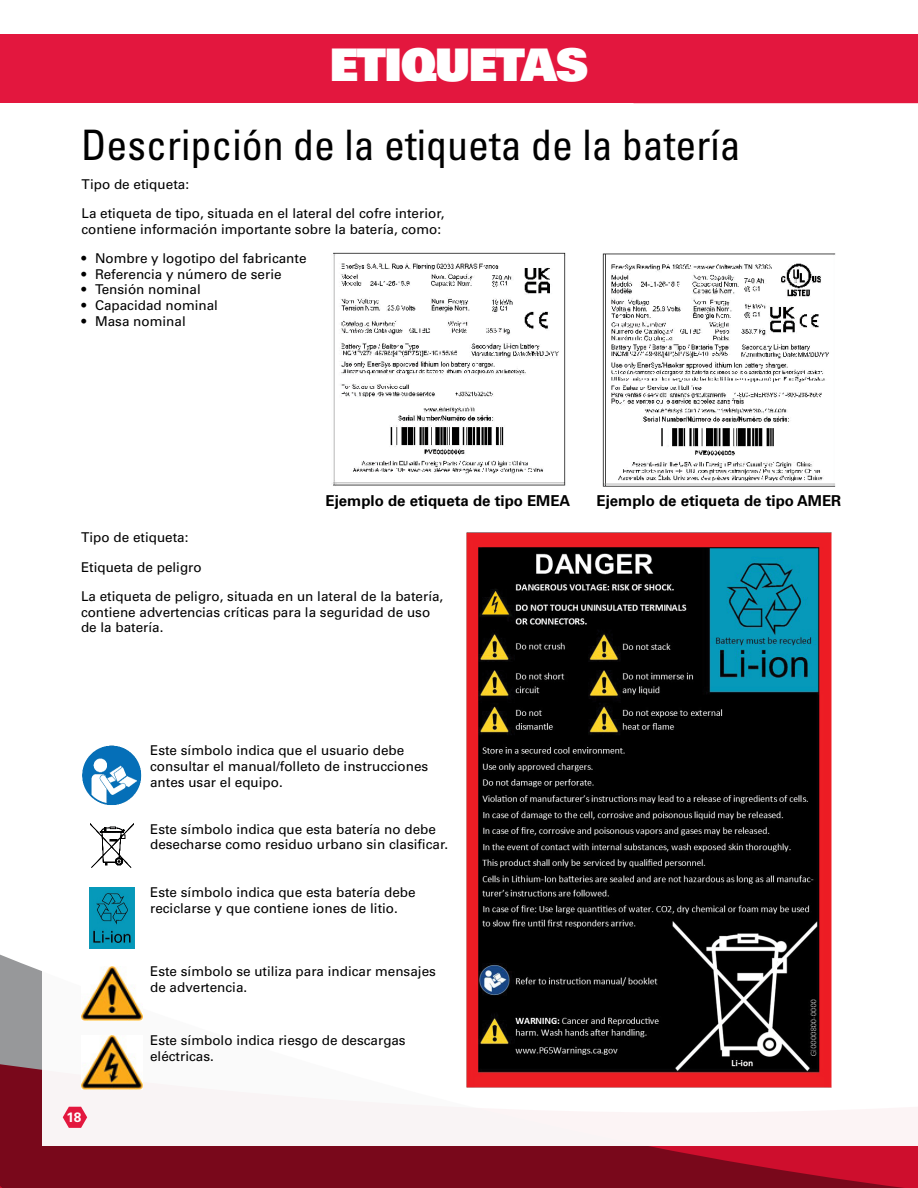
<style>
.page{position:relative;width:918px;height:1188px;background:#fff}
.page>*{position:absolute;margin:0;border:0;box-sizing:border-box;transform-origin:0 0}
.t1{font:45px "Univers LT Std X Black";letter-spacing:-.03em;color:#fff}
.Labels{font:condensed 42px "Univers LT Std";color:#000}
.Labels-2{font:700 15px "Univers LT Std";color:#000}
.Labels-3{font:13.5px/15.8px "Univers LT Std";color:#000}
.t2{font:700 13.5px "Univers LT Std";color:#fff}
</style>
<div class="page">
<svg style="left:0;top:954px;width:918px;height:234px;background:#88182b"></svg>
<div style="left:42px;top:857px;width:876px;height:289px;background:#fff"></div>
<div style="left:0;top:35px;width:918px;height:68px;background:#e3173e"></div>
<img style="left:82px;top:746px;width:60px;height:59px">
<img style="left:90px;top:824px;width:44px;height:44px">
<img style="left:89px;top:888px;width:46px;height:60px">
<img style="left:82px;top:967px;width:60px;height:54px">
<img style="left:82px;top:1035px;width:60px;height:54px">
<img style="left:467px;top:533px;width:364px;height:554px">
<img style="left:602px;top:253px;width:234px;height:234px">
<img style="left:332px;top:252px;width:234px;height:234px">
<svg style="left:63px;top:1107px;width:24px;height:21px"></svg>
<p class="t1" style="left:330px;top:35px;width:260px">ETIQUETAS</p>
<p class="Labels" style="left:81px;top:118px;width:661px">Descripción de la etiqueta de la batería</p>
<p class="Labels-3" style="left:82px;top:176px;width:109px">Tipo de etiqueta:</p>
<p class="Labels-3" style="left:82px;top:205px;width:365px">La etiqueta de tipo, situada en el lateral del cofre interior, contiene información importante sobre la batería, como:</p>
<p class="Labels-3" style="left:82px;top:250px;width:227px">• Nombre y logotipo del fabricante</p>
<p class="Labels-3" style="left:82px;top:266px;width:202px">• Referencia y número de serie</p>
<p class="Labels-3" style="left:82px;top:282px;width:121px">• Tensión nominal</p>
<p class="Labels-3" style="left:82px;top:297px;width:138px">• Capacidad nominal</p>
<p class="Labels-3" style="left:82px;top:313px;width:106px">• Masa nominal</p>
<p class="Labels-2" style="left:326px;top:492px;width:246px">Ejemplo de etiqueta de tipo EMEA</p>
<p class="Labels-2" style="left:597px;top:492px;width:246px">Ejemplo de etiqueta de tipo AMER</p>
<p class="Labels-3" style="left:81px;top:530px;width:109px">Tipo de etiqueta:</p>
<p class="Labels-3" style="left:81px;top:559px;width:122px">Etiqueta de peligro</p>
<p class="Labels-3" style="left:81px;top:588px;width:364px">La etiqueta de peligro, situada en un lateral de la batería, contiene advertencias críticas para la seguridad de uso de la batería.</p>
<p class="Labels-3" style="left:150px;top:743px;width:280px">Este símbolo indica que el usuario debe consultar el manual/folleto de instrucciones antes usar el equipo.</p>
<p class="Labels-3" style="left:150px;top:821px;width:300px">Este símbolo indica que esta batería no debe desecharse como residuo urbano sin clasificar.</p>
<p class="Labels-3" style="left:150px;top:885px;width:267px">Este símbolo indica que esta batería debe reciclarse y que contiene iones de litio.</p>
<p class="Labels-3" style="left:150px;top:964px;width:287px">Este símbolo se utiliza para indicar mensajes de advertencia.</p>
<p class="t2" style="left:67px;top:1110px;width:16px">18</p>
<p class="Labels-3" style="left:150px;top:1032px;width:257px">Este símbolo indica riesgo de descargas eléctricas.</p>
</div>
